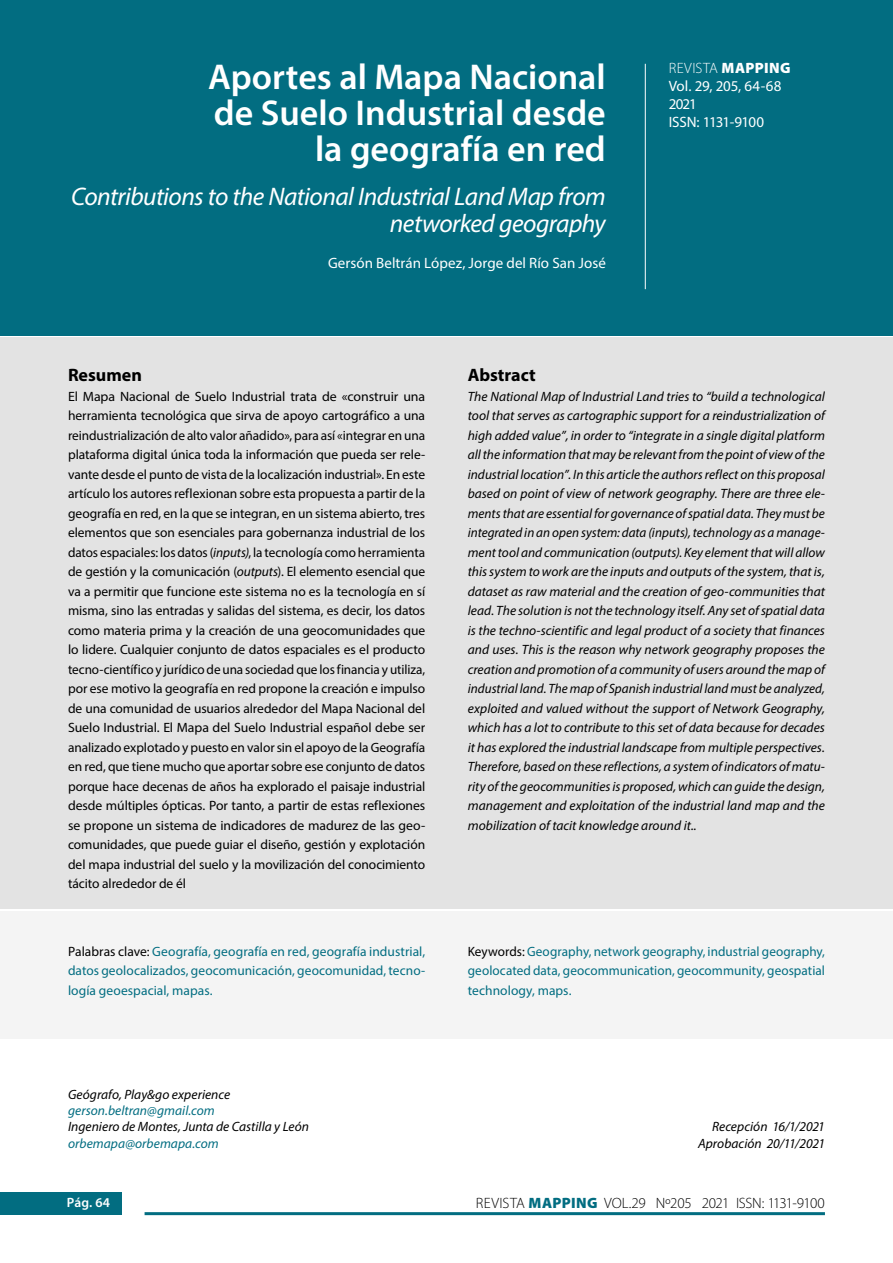
<style>
.page{position:relative;width:893px;height:1263px;background:#fff}
.page>*{position:absolute;margin:0;border:0;box-sizing:border-box;transform-origin:0 0}
.t1{font:600 36px/36px "Myriad Pro";color:#fff;text-align:right}
.t2{font:italic 25.5px/27px "Myriad Pro";letter-spacing:-.02em;color:#fff;text-align:right}
.t3{font:700 18px "Myriad Pro";color:#000}
.t4{font:15px/18px "Myriad Pro";color:#fff}
.t5{font:300 15px "Myriad Pro";letter-spacing:-.015em;color:#000}
.t6{font:italic 13.5px/19.5px "Myriad Pro";color:#000;text-align:justify}
.t7{font:13.5px/19.5px "Myriad Pro";letter-spacing:-.005em;color:#000;text-align:justify}
.t8{font:13.5px/19.5px "Myriad Pro";letter-spacing:.005em;color:#026d81;text-align:justify}
.t9{font:italic 13.5px "Myriad Pro";letter-spacing:.005em;color:#026d81}
.t10{font:600 13.5px "Myriad Pro";color:#fff}
.s1{font-weight:300}
.s2{font-weight:900}
.s3{font-style:italic}
.s4{color:#000}
.s5{font-weight:900;color:#026d81}
</style>
<div class="page">
<div style="left:0;top:1193px;width:121px;height:22px;background:#026d81"></div>
<hr style="left:145px;top:1212px;width:680px;height:3px;background:#026d81">
<div style="left:0;top:337px;width:893px;height:572px;background:#e3e3e3"></div>
<div style="left:0;top:0;width:893px;height:336px;background:#026d81"></div>
<div style="left:0;top:911px;width:893px;height:127px;background:#f4f4f4"></div>
<hr style="left:645px;top:64px;width:1px;height:225px;background:#fff">
<h1 class="t1" style="left:208px;top:58px;width:399px">Aportes al Mapa Nacional de Suelo Industrial desde la geografía en red</h1>
<h2 class="t2" style="left:71px;top:182px;width:536px">Contributions to the National Industrial Land Map from networked geography</h2>
<p class="t4" style="left:328px;top:253px;width:279px">Gersón Beltrán López, Jorge del Río San José</p>
<p class="t4" style="left:669px;top:59px;width:123px"><span class="s1">REVISTA</span> <span class="s2">MAPPING<br></span>Vol. 29, 205, 64-68<br>2021<br>ISSN: 1131-9100</p>
<h3 class="t3" style="left:68px;top:363px;width:75px">Resumen</h3>
<p class="t7" style="left:68px;top:386px;width:359px">El Mapa Nacional de Suelo Industrial trata de «construir una herramienta tecnológica que sirva de apoyo cartográfico a una reindustrialización de alto valor añadido», para así «integrar en una plataforma digital única toda la información que pueda ser rele&shy;vante desde el punto de vista de la localización industrial». En este artículo los autores reflexionan sobre esta propuesta a partir de la geografía en red, en la que se integran, en un sistema abierto, tres elementos que son esenciales para gobernanza industrial de los datos espaciales: los datos (<span class="s3">inputs)</span>, la tecnología como herramienta de gestión y la comunicación (<span class="s3">outputs</span>). El elemento esencial que va a permitir que funcione este sistema no es la tecnología en sí misma, sino las entradas y salidas del sistema, es decir, los datos como materia prima y la creación de una geocomunidades que lo lidere. Cualquier conjunto de datos espaciales es el producto tecno-científico y jurídico de una sociedad que los financia y utiliza, por ese motivo la geografía en red propone la creación e impulso de una comunidad de usuarios alrededor del Mapa Nacional del Suelo Industrial. El Mapa del Suelo Industrial español debe ser analizado explotado y puesto en valor sin el apoyo de la Geografía en red, que tiene mucho que aportar sobre ese conjunto de datos porque hace decenas de años ha explorado el paisaje industrial desde múltiples ópticas. Por tanto, a partir de estas reflexiones se propone un sistema de indicadores de madurez de las geo&shy;comunidades, que puede guiar el diseño, gestión y explotación del mapa industrial del suelo y la movilización del conocimiento tácito alrededor de él</p>
<h3 class="t3" style="left:468px;top:363px;width:69px">Abstract</h3>
<p class="t6" style="left:468px;top:386px;width:359px">The National Map of Industrial Land tries to “build a technological tool that serves as cartographic support for a reindustrialization of high added value”, in order to “integrate in a single digital platform all the information that may be relevant from the point of view of the industrial location”. In this article the authors reflect on this proposal based on point of view of network geography. There are three ele&shy;ments that are essential for governance of spatial data. They must be integrated in an open system: data (inputs), technology as a manage&shy;ment tool and communication (outputs). Key element that will allow this system to work are the inputs and outputs of the system, that is, dataset as raw material and the creation of geo-communities that lead. The solution is not the technology itself. Any set of spatial data is the techno-scientific and legal product of a society that finances and uses. This is the reason why network geography proposes the creation and promotion of a community of users around the map of industrial land. The map of Spanish industrial land must be analyzed, exploited and valued without the support of Network Geography, which has a lot to contribute to this set of data because for decades it has explored the industrial landscape from multiple perspectives.<br>Therefore, based on these reflections, a system of indicators of matu&shy;rity of the geocommunities is proposed, which can guide the design, management and exploitation of the industrial land map and the mobilization of tacit knowledge around it..</p>
<p class="t8" style="left:68px;top:941px;width:359px"><span class="s4">Palabras clave:</span> Geografía, geografía en red, geografía industrial, datos geolocalizados, geocomunicación, geocomunidad, tecno&shy;logía geoespacial, mapas.</p>
<p class="t8" style="left:468px;top:941px;width:359px"><span class="s4">Keywords:</span> Geography, network geography, industrial geography, geolocated data, geocommunication, geocommunity, geospatial technology, maps.</p>
<p class="t6" style="left:68px;top:1084px;width:164px">Geógrafo, Play&amp;go experience</p>
<p class="t9" style="left:68px;top:1102px;width:148px">gerson.beltran@gmail.com</p>
<p class="t6" style="left:68px;top:1117px;width:243px">Ingeniero de Montes, Junta de Castilla y León</p>
<p class="t9" style="left:68px;top:1135px;width:152px">orbemapa@orbemapa.com</p>
<p class="t6" style="left:698px;top:1118px;width:128px;line-height:16.2px;text-align:right">Recepción 16/1/2021<br>Aprobación 20/11/2021</p>
<p class="t10" style="left:67px;top:1194px;width:45px">Pág. 64</p>
<p class="t5" style="left:476px;top:1194px;width:351px">REVISTA <span class="s5">MAPPING</span> VOL.29 Nº205 2021 ISSN: 1131-9100</p>
</div>
